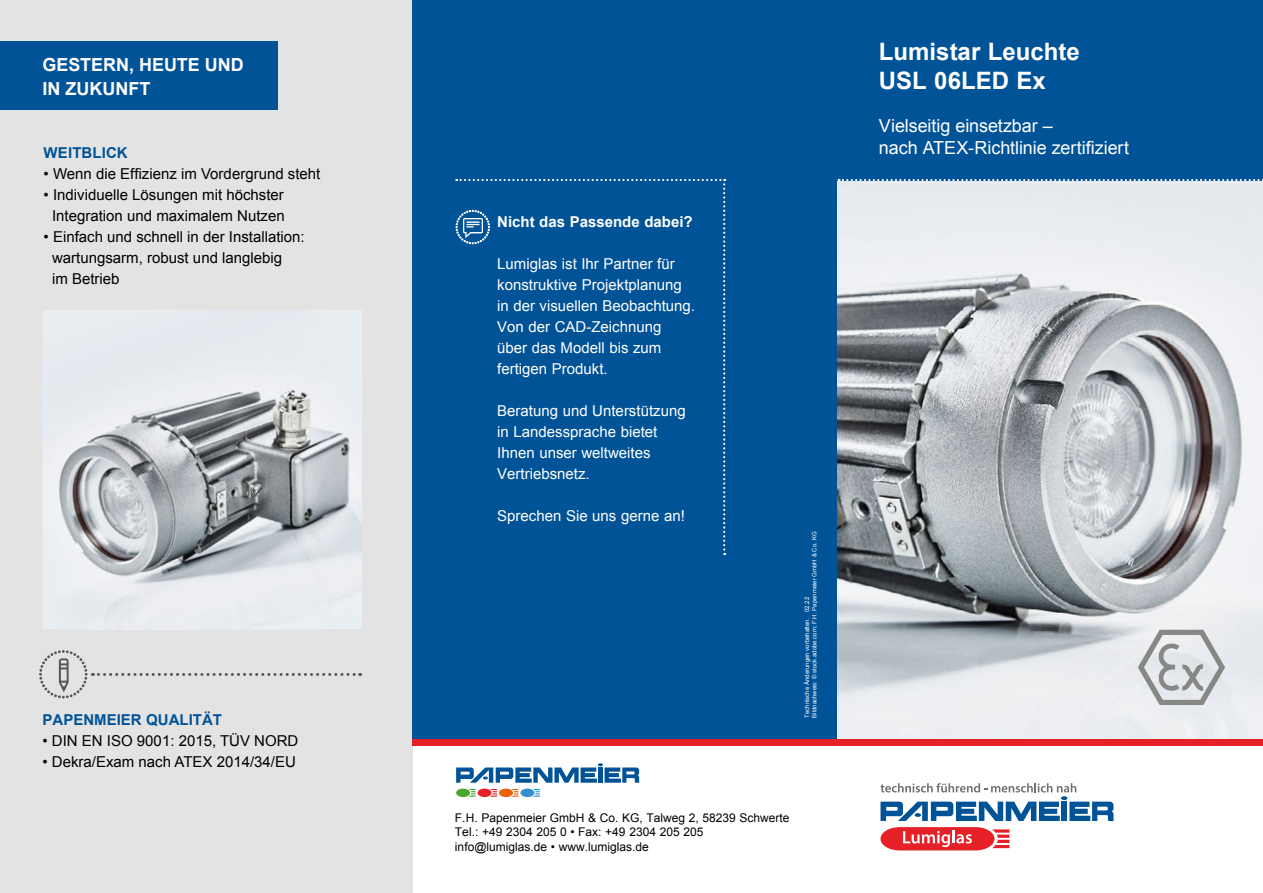
<style>
.page{position:relative;width:1263px;height:893px;background:#fff}
.page>*{position:absolute;margin:0;border:0;box-sizing:border-box;transform-origin:0 0}
.t1{font:700 24px/28.8px "Arial";color:#fff}
.t2{font:18px/21.6px "Arial";letter-spacing:-.005em;color:#fff}
.t3{font:700 18px/24px "Arial";letter-spacing:-.005em;color:#fff}
.t4{font:15px/21px "Arial";color:#fff}
.t5{font:15px/21px "Arial";color:#000;text-align:center}
.t6{font:700 15px "Arial";color:#005397}
.t7{font:700 15px "Arial";color:#fff}
.t8{font:12px/14.4px "Arial";color:#000}
.t9{font:6px/7.2px "Arial";color:#fff}
</style>
<div class="page">
<img style="left:838px;top:181px;width:425px;height:558px">
<div style="left:0;top:0;width:412px;height:893px;background:#e3e3e3"></div>
<img style="left:1137px;top:629px;width:89px;height:76px">
<svg style="left:880px;top:783px;width:234px;height:38px"></svg>
<svg style="left:880px;top:827px;width:129px;height:23px"></svg>
<div style="left:837px;top:0;width:426px;height:180px;background:#005397"></div>
<div style="left:412px;top:0;width:425px;height:741px;background:#005397"></div>
<svg style="left:456px;top:179px;width:269px;height:376px"></svg>
<div style="left:412px;top:739px;width:851px;height:6px;background:#e52027"></div>
<svg style="left:456px;top:763px;width:184px;height:20px"></svg>
<svg style="left:533px;top:789px;width:7px;height:8px"></svg>
<div style="left:520px;top:789px;width:14px;height:8px;background:#338fce;border-radius:50%"></div>
<svg style="left:511px;top:789px;width:7px;height:8px"></svg>
<div style="left:499px;top:789px;width:14px;height:8px;background:#ec6207;border-radius:50%"></div>
<svg style="left:490px;top:789px;width:7px;height:8px"></svg>
<div style="left:478px;top:789px;width:13px;height:8px;background:#e52027;border-radius:50%"></div>
<svg style="left:468px;top:789px;width:7px;height:8px"></svg>
<div style="left:456px;top:789px;width:14px;height:8px;background:#4aa730;border-radius:50%"></div>
<svg style="left:838px;top:179px;width:425px;height:2px"></svg>
<div style="left:0;top:41px;width:277px;height:69px;background:#005397"></div>
<svg style="left:39px;top:650px;width:322px;height:48px"></svg>
<img style="left:43px;top:310px;width:319px;height:319px">
<p class="t3" style="left:43px;top:53px;width:203px">GESTERN, HEUTE UND<br>IN ZUKUNFT</p>
<p class="t6" style="left:44px;top:143px;width:86px">WEITBLICK</p>
<p class="t5" style="left:44px;top:164px;width:278px">• Wenn die Effizienz im Vordergrund steht</p>
<p class="t5" style="left:44px;top:185px;width:243px">• Individuelle Lösungen mit höchster<br>Integration und maximalem Nutzen</p>
<p class="t5" style="left:52px;top:227px;width:254px;text-align:left;text-indent:-9px">• Einfach und schnell in der Installation: wartungsarm, robust und langlebig<br>im Betrieb</p>
<p class="t6" style="left:43px;top:710px;width:181px">PAPENMEIER QUALITÄT</p>
<p class="t5" style="left:43px;top:731px;width:257px">• DIN EN ISO 9001: 2015, TÜV NORD</p>
<p class="t5" style="left:43px;top:752px;width:255px">• Dekra/Exam nach ATEX 2014/34/EU</p>
<p class="t7" style="left:497px;top:212px;width:197px">Nicht das Passende dabei?</p>
<p class="t4" style="left:497px;top:253px;width:199px">Lumiglas ist Ihr Partner für konstruktive Projektplanung in der visuellen Beobachtung.<br>Von der CAD-Zeichnung über das Modell bis zum fertigen Produkt.</p>
<p class="t4" style="left:497px;top:400px;width:190px">Beratung und Unterstützung in Landessprache bietet<br>Ihnen unser weltweites<br>Vertriebsnetz.</p>
<p class="t4" style="left:497px;top:505px;width:189px">Sprechen Sie uns gerne an!</p>
<p class="t9" style="left:803px;top:718px;width:187px;rotate:-90deg">Technische Änderungen vorbehalten. 02.22<br>Bildnachweis: © stock.adobe.com; F.H. Papenmeier GmbH &amp; Co. KG</p>
<p class="t8" style="left:455px;top:811px;width:336px">F.H. Papenmeier GmbH &amp; Co. KG, Talweg 2, 58239 Schwerte<br>Tel.: +49 2304 205 0 • Fax: +49 2304 205 205 info@lumiglas.de • www.lumiglas.de</p>
<h1 class="t1" style="left:879px;top:38px;width:202px">Lumistar Leuchte<br>USL 06LED Ex</h1>
<p class="t2" style="left:879px;top:115px;width:252px">Vielseitig einsetzbar –<br>nach ATEX-Richtlinie zertifiziert</p>
</div>
